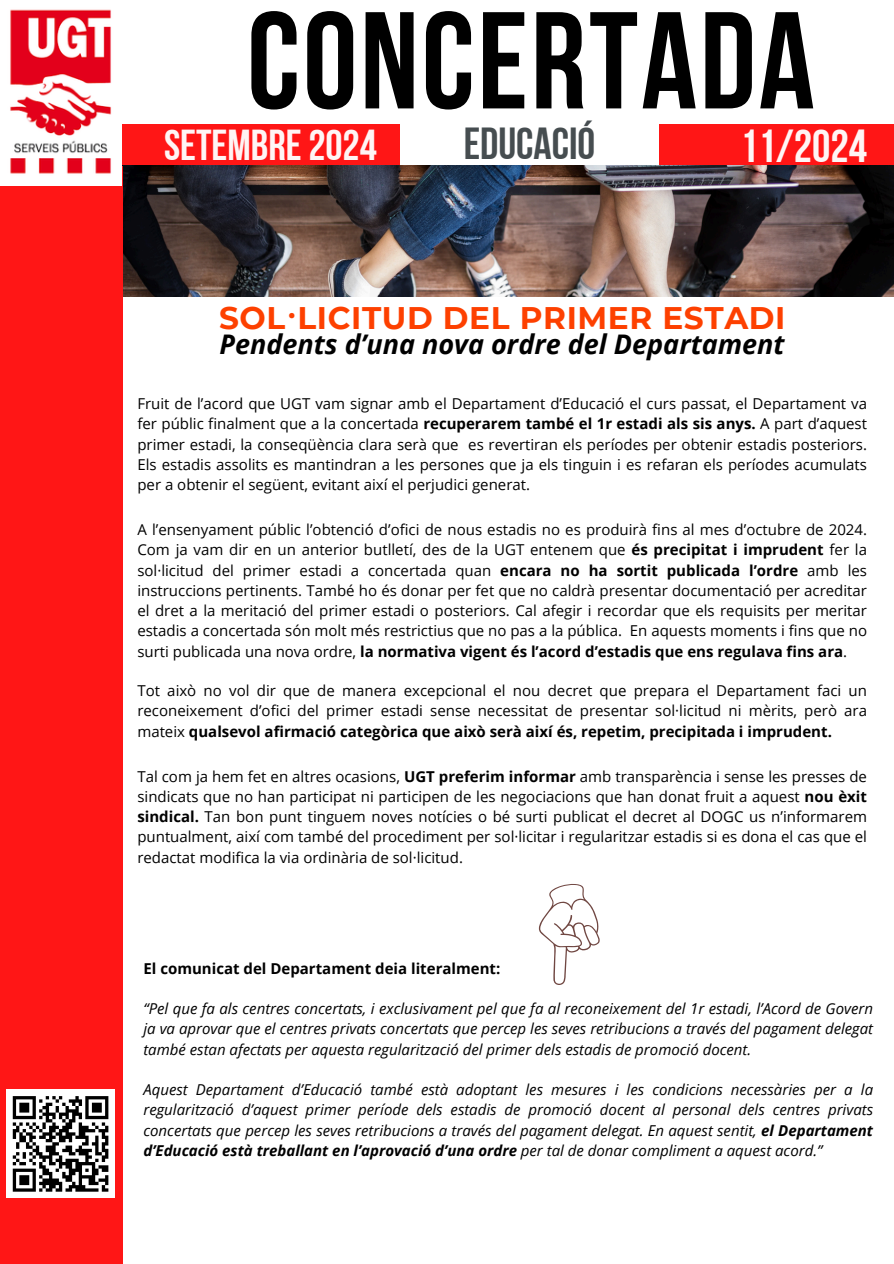
<style>
.page{position:relative;width:894px;height:1264px;background:#fff}
.page>*{position:absolute;margin:0;border:0;box-sizing:border-box;transform-origin:0 0}
.t1{font:137.4px "Bebas Neue Cyrillic";letter-spacing:.02em;color:#000}
.t2{font:46.2px "Bebas Neue Cyrillic";color:#fff5f5}
.t3{font:44.7px "Bebas Neue Cyrillic";color:#464d50}
.t4{font:43.2px "Bebas Neue Cyrillic";color:#fff5f5}
.t5{font:700 31.2px "Montserrat";letter-spacing:.02em;color:#fd4000}
.t6{font:italic 700 27px "Open Sans";color:#000}
.t7{font:15px/20.2px "Open Sans";color:#000;text-align:justify}
.t8{font:italic 15px/20.2px "Open Sans";color:#000;text-align:justify}
.t9{font:700 15px "Open Sans";color:#000}
.s1{font-weight:700}
</style>
<div class="page">
<div style="left:0;top:124px;width:399px;height:46px;background:#ff1616"></div>
<div style="left:659px;top:124px;width:234px;height:43px;background:#ff1616"></div>
<img style="left:122px;top:166px;width:771px;height:130px">
<div style="left:0;top:166px;width:122px;height:1097px;background:#ff1616"></div>
<img style="left:0;top:9px;width:122px;height:177px">
<div style="left:6px;top:1089px;width:109px;height:109px;background:#fff"></div>
<svg style="left:12px;top:1096px;width:97px;height:96px"></svg>
<svg style="left:538px;top:884px;width:62px;height:101px"></svg>
<p class="t1" style="left:247px;top:5px;width:569px">CONCERTADA</p>
<h1 class="t3" style="left:463px;top:125px;width:133px">EDUCACIÓ</h1>
<p class="t4" style="left:164px;top:128px;width:214px">SETEMBRE2024</p>
<h4 class="t2" style="left:739px;top:128px;width:129px">11/2024</h4>
<h3 class="t5" style="left:219px;top:299px;width:567px">SOL·LICITUD DEL PRIMER ESTADI</h3>
<p class="t6" style="left:219px;top:325px;width:566px">Pendents d’una nova ordre del Departament</p>
<h2 class="t7" style="left:137px;top:393px;width:731px">Fruit de l’acord que UGT vam signar amb el Departament d’Educació el curs passat, el Departament va fer públic finalment que a la concertada <span class="s1">recuperarem també el 1r estadi als sis anys.</span> A part d’aquest primer estadi, la conseqüència clara serà que es revertiran els períodes per obtenir estadis posteriors.<br>Els estadis assolits es mantindran a les persones que ja els tinguin i es refaran els períodes acumulats per a obtenir el següent, evitant així el perjudici generat.</h2>
<h2 class="t7" style="left:137px;top:519px;width:731px">A l’ensenyament públic l’obtenció d’ofici de nous estadis no es produirà fins al mes d’octubre de 2024.<br>Com ja vam dir en un anterior butlletí, des de la UGT entenem que <span class="s1">és precipitat i imprudent</span> fer la sol·licitud del primer estadi a concertada quan <span class="s1">encara no ha sortit publicada l’ordre</span> amb les instruccions pertinents. També ho és donar per fet que no caldrà presentar documentació per acreditar el dret a la meritació del primer estadi o posteriors. Cal afegir i recordar que els requisits per meritar estadis a concertada són molt més restrictius que no pas a la pública. En aquests moments i fins que no surti publicada una nova ordre, <span class="s1">la normativa vigent és l’acord d’estadis que ens regulava fins ara</span>.</h2>
<p class="t7" style="left:137px;top:680px;width:731px">Tot això no vol dir que de manera excepcional el nou decret que prepara el Departament faci un reconeixement d’ofici del primer estadi sense necessitat de presentar sol·licitud ni mèrits, però ara mateix <span class="s1">qualsevol afirmació categòrica que això serà així és, repetim, precipitada i imprudent.</span></p>
<p class="t7" style="left:137px;top:765px;width:731px">Tal com ja hem fet en altres ocasions, <span class="s1">UGT preferim informar</span> amb transparència i sense les presses de sindicats que no han participat ni participen de les negociacions que han donat fruit a aquest <span class="s1">nou èxit sindical.</span> Tan bon punt tinguem noves notícies o bé surti publicat el decret al DOGC us n’informarem puntualment, així com també del procediment per sol·licitar i regularitzar estadis si es dona el cas que el redactat modifica la via ordinària de sol·licitud.</p>
<p class="t9" style="left:143px;top:957px;width:358px">El comunicat del Departament deia literalment:</p>
<p class="t8" style="left:143px;top:998px;width:731px">“Pel que fa als centres concertats, i exclusivament pel que fa al reconeixement del 1r estadi, l’Acord de Govern ja va aprovar que el centres privats concertats que percep les seves retribucions a través del pagament delegat també estan afectats per aquesta regularització del primer dels estadis de promoció docent.</p>
<p class="t8" style="left:143px;top:1079px;width:731px">Aquest Departament d’Educació també està adoptant les mesures i les condicions necessàries per a la regularització d’aquest primer període dels estadis de promoció docent al personal dels centres privats concertats que percep les seves retribucions a través del pagament delegat. En aquest sentit, <span class="s1">el Departament d’Educació està treballant en l’aprovació d’una ordre</span> per tal de donar compliment a aquest acord.”</p>
</div>
